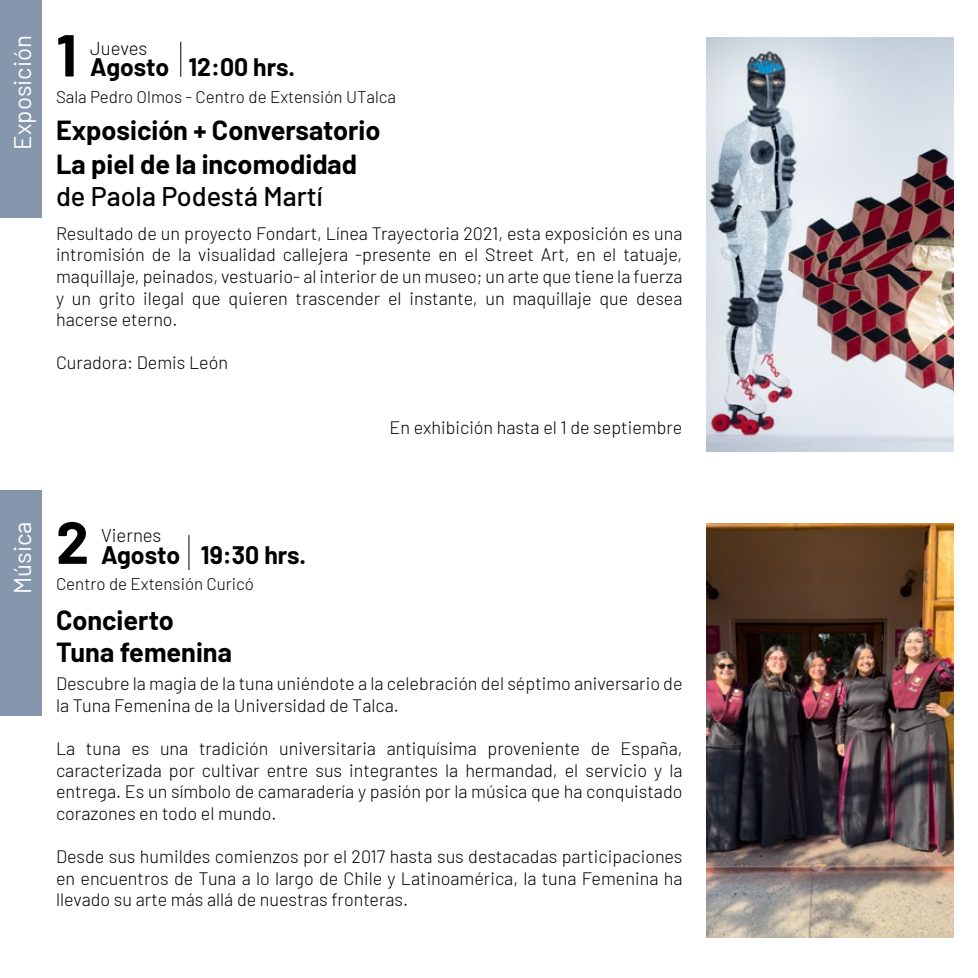
<style>
.page{position:relative;width:978px;height:978px;background:#fff}
.page>*{position:absolute;margin:0;border:0;box-sizing:border-box;transform-origin:0 0}
.t1{font:700 59.1px "Barlow";color:#000}
.t2{font:700 27px/34.5px "Barlow";color:#000}
.t3{font:500 27px "Barlow";color:#000}
.t4{font:700 24.75px "Barlow";color:#000}
.t5{font:24px "Barlow";color:#fff}
.t6{font:300 18.6px "Barlow";color:#000}
.t7{font:300 18px/21.6px "Barlow";color:#000;text-align:justify}
.t8{font:300 16.95px "Barlow";color:#000}
</style>
<div class="page">
<div style="left:0;top:0;width:42px;height:218px;background:#8697ad"></div>
<hr style="left:180px;top:42px;width:1px;height:35px;background:#000">
<div style="left:0;top:490px;width:42px;height:226px;background:#8697ad"></div>
<hr style="left:189px;top:535px;width:1px;height:35px;background:#000">
<img style="left:706px;top:38px;width:248px;height:414px">
<img style="left:706px;top:523px;width:248px;height:415px">
<h3 class="t5" style="left:5px;top:150px;width:116px;rotate:-90deg">Exposición</h3>
<h1 class="t1" style="left:56px;top:12px;width:22px">1</h1>
<p class="t6" style="left:90px;top:35px;width:59px">Jueves</p>
<h3 class="t4" style="left:90px;top:49px;width:81px">Agosto</h3>
<h3 class="t4" style="left:188px;top:49px;width:108px">12:00 hrs.</h3>
<p class="t8" style="left:56px;top:84px;width:342px">Sala Pedro Olmos - Centro de Extensión UTalca</p>
<h2 class="t2" style="left:56px;top:111px;width:326px">Exposición + Conversatorio<br>La piel de la incomodidad</h2>
<h2 class="t3" style="left:56px;top:176px;width:268px">de Paola Podestá Martí</h2>
<p class="t7" style="left:56px;top:221px;width:628px">Resultado de un proyecto Fondart, Línea Trayectoria 2021, esta exposición es una intromisión de la visualidad callejera -presente en el Street Art, en el tatuaje, maquillaje, peinados, vestuario- al interior de un museo; un arte que tiene la fuerza y un grito ilegal que quieren trascender el instante, un maquillaje que desea hacerse eterno.</p>
<p class="t7" style="left:56px;top:351px;width:174px">Curadora: Demis León</p>
<p class="t7" style="left:390px;top:416px;width:294px">En exhibición hasta el 1 de septiembre</p>
<h3 class="t5" style="left:5px;top:594px;width:74px;rotate:-90deg">Música</h3>
<h1 class="t1" style="left:56px;top:499px;width:35px">2</h1>
<p class="t6" style="left:101px;top:522px;width:62px">Viernes</p>
<h3 class="t4" style="left:101px;top:536px;width:81px">Agosto</h3>
<h3 class="t4" style="left:201px;top:536px;width:107px">19:30 hrs.</h3>
<p class="t8" style="left:56px;top:571px;width:200px">Centro de Extensión Curicó</p>
<h2 class="t2" style="left:56px;top:603px;width:177px;line-height:31.5px">Concierto<br>Tuna femenina</h2>
<p class="t7" style="left:56px;top:672px;width:628px">Descubre la magia de la tuna uniéndote a la celebración del séptimo aniversario de la Tuna Femenina de la Universidad de Talca.</p>
<p class="t7" style="left:56px;top:737px;width:628px">La tuna es una tradición universitaria antiquísima proveniente de España, caracterizada por cultivar entre sus integrantes la hermandad, el servicio y la entrega. Es un símbolo de camaradería y pasión por la música que ha conquistado corazones en todo el mundo.</p>
<p class="t7" style="left:56px;top:845px;width:628px">Desde sus humildes comienzos por el 2017 hasta sus destacadas participaciones en encuentros de Tuna a lo largo de Chile y Latinoamérica, la tuna Femenina ha llevado su arte más allá de nuestras fronteras.</p>
</div>
